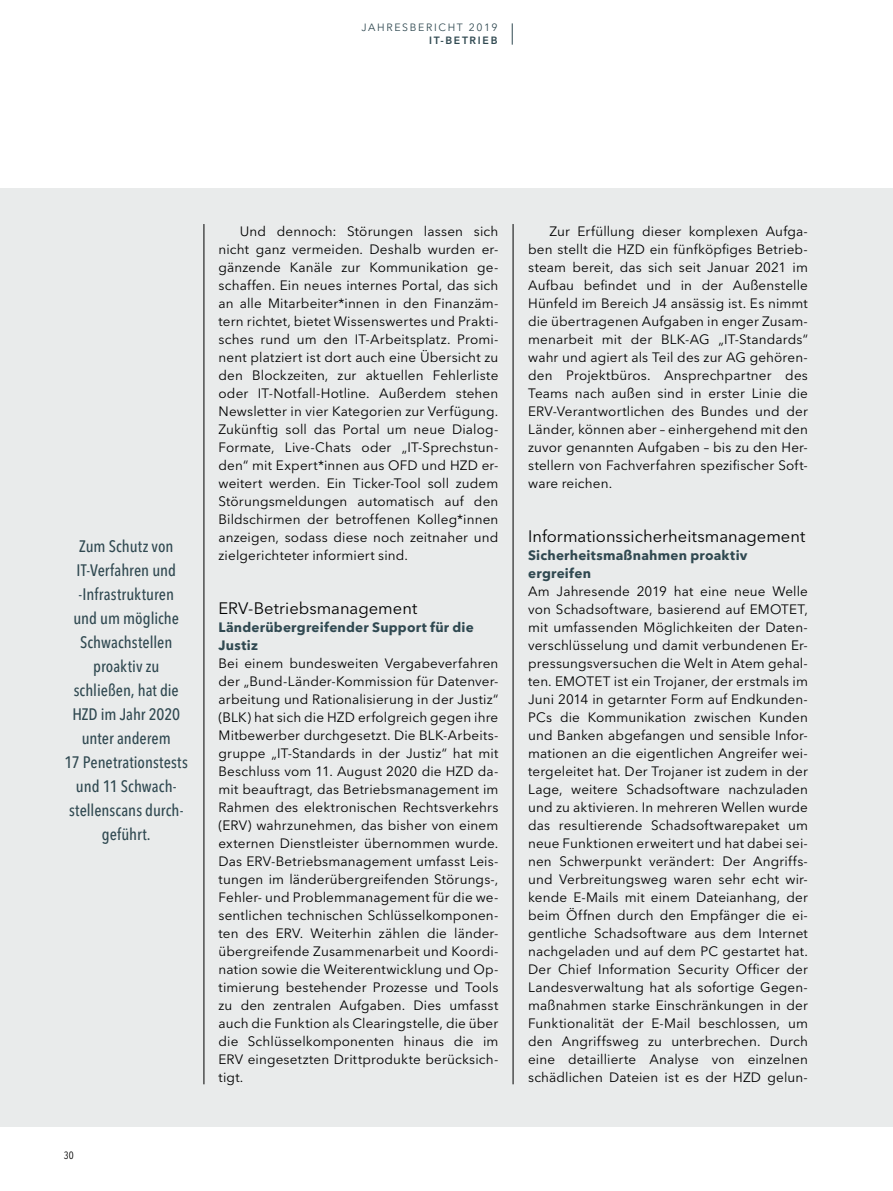
<style>
.page{position:relative;width:893px;height:1191px;background:#fff}
.page>*{position:absolute;margin:0;border:0;box-sizing:border-box;transform-origin:0 0}
.t1{font:500 condensed 16.5px/24px "Avenir Next LT Pro";color:#304951;text-align:center}
.t2{font:16.5px "Avenir Next LT Pro";color:#000}
.t3{font:13.5px/18px "Avenir Next LT Pro";letter-spacing:.01em;color:#000;text-align:justify}
.t4{font:700 13.5px/18px "Avenir Next LT Pro";letter-spacing:.015em;color:#304951}
.t5{font:10.5px "Avenir Next LT Pro";letter-spacing:.16em;color:#304951}
.t6{font:600 10.5px "Avenir Next LT Pro";letter-spacing:.16em;color:#304951}
.t7{font:condensed 10.5px "Avenir Next LT Pro";color:#000}
</style>
<div class="page">
<svg style="left:512px;top:23px;width:1px;height:22px"></svg>
<div style="left:0;top:188px;width:893px;height:939px;background:#e9ebeb"></div>
<hr style="left:204px;top:224px;width:1px;height:860px;background:#000">
<hr style="left:513px;top:224px;width:1px;height:860px;background:#000">
<p class="t5" style="left:361px;top:21px;width:138px">JAHRESBERICHT 2019</p>
<p class="t6" style="left:429px;top:34px;width:70px">IT-BETRIEB</p>
<p class="t1" style="left:65px;top:534px;width:125px">Zum Schutz von<br>IT-Verfahren und -Infrastrukturen<br>und um mögliche<br>Schwachstellen proaktiv zu schließen, hat die<br>HZD im Jahr 2020 unter anderem<br>17 Penetrationstests und 11 Schwach&shy;stellenscans durch&shy;geführt.</p>
<p class="t7" style="left:64px;top:1148px;width:11px">30</p>
<p class="t3" style="left:219px;top:222px;width:281px;text-indent:21px">Und dennoch: Störungen lassen sich nicht ganz vermeiden. Deshalb wurden er&shy;gänzende Kanäle zur Kommunikation ge&shy;schaffen. Ein neues internes Portal, das sich an alle Mitarbeiter*innen in den Finanzäm&shy;tern richtet, bietet Wissenswertes und Prakti&shy;sches rund um den IT-Arbeitsplatz. Promi&shy;nent platziert ist dort auch eine Übersicht zu den Blockzeiten, zur aktuellen Fehlerliste oder IT-Notfall-Hotline. Außerdem stehen Newsletter in vier Kategorien zur Verfügung.<br>Zukünftig soll das Portal um neue Dialog-Formate, Live-Chats oder „IT-Sprechstun&shy;den“ mit Expert*innen aus OFD und HZD er&shy;weitert werden. Ein Ticker-Tool soll zudem Störungsmeldungen automatisch auf den Bildschirmen der betroffenen Kolleg*innen anzeigen, sodass diese noch zeitnaher und zielgerichteter informiert sind.</p>
<h4 class="t2" style="left:219px;top:598px;width:200px">ERV-Betriebsmanagement</h4>
<h5 class="t4" style="left:219px;top:618px;width:257px">Länderübergreifender Support für die<br>Justiz</h5>
<p class="t3" style="left:219px;top:654px;width:281px">Bei einem bundesweiten Vergabeverfahren der „Bund-Länder-Kommission für Datenver&shy;arbeitung und Rationalisierung in der Justiz“ (BLK) hat sich die HZD erfolgreich gegen ihre Mitbewerber durchgesetzt. Die BLK-Arbeits&shy;gruppe „IT-Standards in der Justiz“ hat mit Beschluss vom 11. August 2020 die HZD da&shy;mit beauftragt, das Betriebsmanagement im Rahmen des elektronischen Rechtsverkehrs (ERV) wahrzunehmen, das bisher von einem externen Dienstleister übernommen wurde.<br>Das ERV-Betriebsmanagement umfasst Leis&shy;tungen im länderübergreifenden Störungs-, Fehler- und Problemmanagement für die we&shy;sentlichen technischen Schlüsselkomponen&shy;ten des ERV. Weiterhin zählen die länder&shy;übergreifende Zusammenarbeit und Koordi&shy;nation sowie die Weiterentwicklung und Op&shy;timierung bestehender Prozesse und Tools zu den zentralen Aufgaben. Dies umfasst auch die Funktion als Clearingstelle, die über die Schlüsselkomponenten hinaus die im ERV eingesetzten Drittprodukte berücksich&shy;tigt.</p>
<p class="t3" style="left:528px;top:222px;width:281px;text-indent:21px">Zur Erfüllung dieser komplexen Aufga&shy;ben stellt die HZD ein fünfköpfiges Betrieb&shy;steam bereit, das sich seit Januar 2021 im Aufbau befindet und in der Außenstelle Hünfeld im Bereich J4 ansässig ist. Es nimmt die übertragenen Aufgaben in enger Zusam&shy;menarbeit mit der BLK-AG „IT-Standards“ wahr und agiert als Teil des zur AG gehören&shy;den Projektbüros. Ansprechpartner des Teams nach außen sind in erster Linie die ERV-Verantwortlichen des Bundes und der Länder, können aber – einhergehend mit den zuvor genannten Aufgaben – bis zu den Her&shy;stellern von Fachverfahren spezifischer Soft&shy;ware reichen.</p>
<h4 class="t2" style="left:528px;top:526px;width:279px">Informationssicherheitsmanagement</h4>
<h5 class="t4" style="left:528px;top:546px;width:221px">Sicherheitsmaßnahmen proaktiv ergreifen</h5>
<p class="t3" style="left:528px;top:582px;width:281px">Am Jahresende 2019 hat eine neue Welle von Schadsoftware, basierend auf EMOTET, mit umfassenden Möglichkeiten der Daten&shy;verschlüsselung und damit verbundenen Er&shy;pressungsversuchen die Welt in Atem gehal&shy;ten. EMOTET ist ein Trojaner, der erstmals im Juni 2014 in getarnter Form auf Endkunden-PCs die Kommunikation zwischen Kunden und Banken abgefangen und sensible Infor&shy;mationen an die eigentlichen Angreifer wei&shy;tergeleitet hat. Der Trojaner ist zudem in der Lage, weitere Schadsoftware nachzuladen und zu aktivieren. In mehreren Wellen wurde das resultierende Schadsoftwarepaket um neue Funktionen erweitert und hat dabei sei&shy;nen Schwerpunkt verändert: Der Angriffs&shy;und Verbreitungsweg waren sehr echt wir&shy;kende E-Mails mit einem Dateianhang, der beim Öffnen durch den Empfänger die ei&shy;gentliche Schadsoftware aus dem Internet nachgeladen und auf dem PC gestartet hat.<br>Der Chief Information Security Officer der Landesverwaltung hat als sofortige Gegen&shy;maßnahmen starke Einschränkungen in der Funktionalität der E-Mail beschlossen, um den Angriffsweg zu unterbrechen. Durch eine detaillierte Analyse von einzelnen schädlichen Dateien ist es der HZD gelun-</p>
</div>
